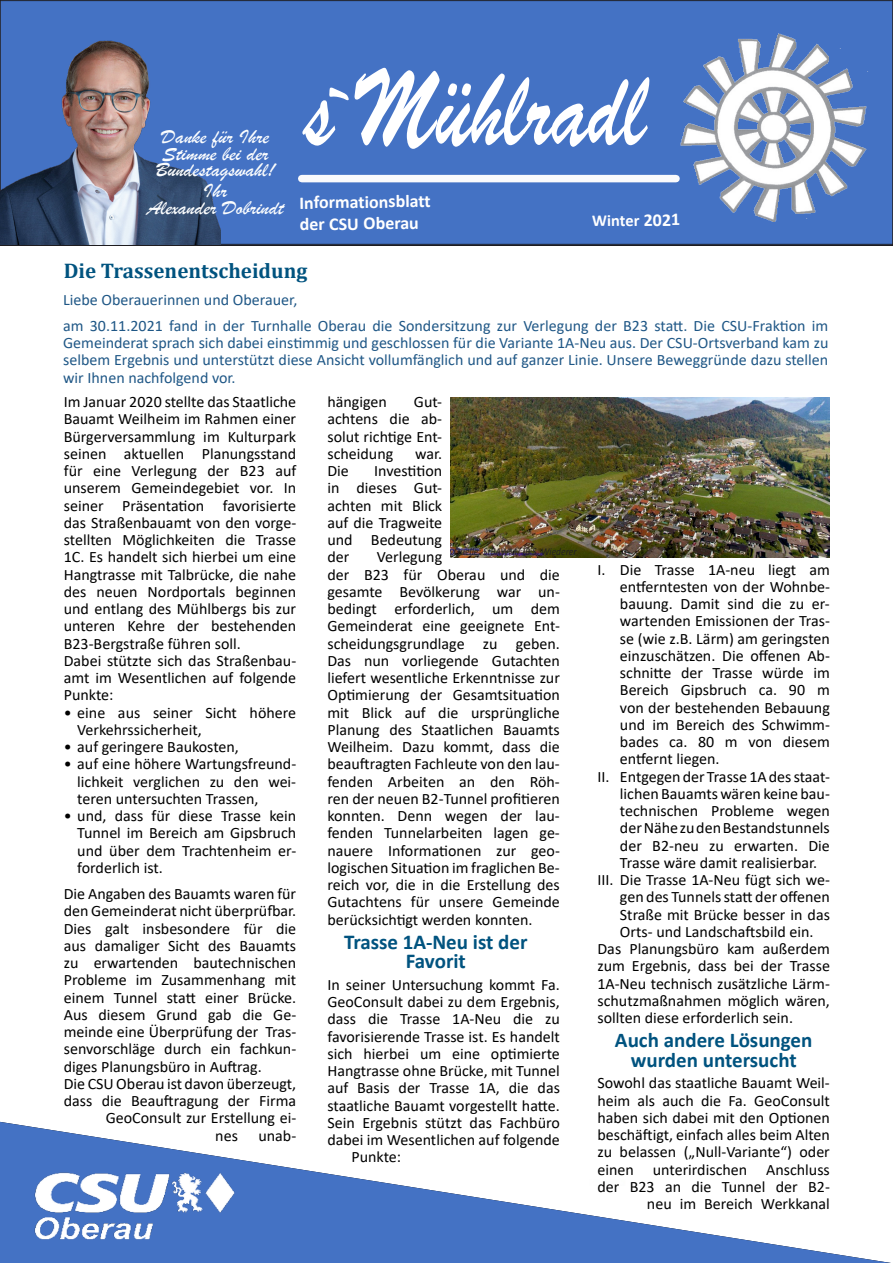
<style>
.page{position:relative;width:893px;height:1263px;background:#fff}
.page>*{position:absolute;margin:0;border:0;box-sizing:border-box;transform-origin:0 0}
.t1{font:108.15px "Brush Script Std";color:#fff;scale:.68 1}
.t2{font:700 21.15px/19.5px "Calibri";color:#00537f;text-align:center}
.t3{font:700 21.15px "Cambria";color:#00537f}
.t4{font:700 21px/19.5px "Calibri";color:#00537f;text-align:center}
.t5{font:20.25px/16.5px "Brush Script";color:#fbfdfe;scale:1.07 1}
.t6{font:700 18px "Calibri";color:#fff}
.t7{font:700 16.5px "Calibri";color:#fff}
.t8{font:15.9px/17.2px "Calibri";color:#000;text-align:justify}
.t9{font:15.9px/17.5px "Calibri";color:#1f5786;text-align:justify}
.t10{font:italic 10.5px "Calibri";color:#231f20;scale:.9 1}
.s1{font-size:18px}
</style>
<div class="page">
<div style="left:3px;top:3px;width:887px;height:240px;background:#4472c4"></div>
<div style="left:0;top:0;width:893px;height:246px;border:2px solid #231f20"></div>
<img style="left:680px;top:33px;width:189px;height:188px">
<div style="left:302px;top:175px;width:374px;height:7px;background:#fafafc"></div>
<svg style="left:0;top:1122px;width:891px;height:141px"></svg>
<img style="left:26px;top:1167px;width:218px;height:79px">
<img style="left:451px;top:397px;width:378px;height:161px">
<img style="left:0;top:33px;width:221px;height:211px">
<p class="t5" style="left:162px;top:129px;width:102px">Danke für Ihre<br>Stimme bei der</p>
<p class="t5" style="left:156px;top:162px;width:113px">Bundestagswahl!</p>
<p class="t5" style="left:203px;top:183px;width:24px">Ihr</p>
<p class="t5" style="left:147px;top:200px;width:129px">Alexander Dobrindt</p>
<p class="t1" style="left:309px;top:49px;width:498px">s`Mühlradl</p>
<p class="t6" style="left:299px;top:190px;width:133px;rotate:-1deg">Informationsblatt</p>
<p class="t6" style="left:299px;top:212px;width:121px;rotate:-1deg">der CSU Oberau</p>
<p class="t7" style="left:592px;top:209px;width:90px;rotate:-1deg">Winter <span class="s1">2021</span></p>
<p class="t3" style="left:64px;top:255px;width:245px">Die Trassenentscheidung</p>
<p class="t9" style="left:63px;top:290px;width:236px">Liebe Oberauerinnen und Oberauer,</p>
<p class="t9" style="left:63px;top:316px;width:767px">am 30.11.2021 fand in der Turnhalle Oberau die Sondersitzung zur Verlegung der B23 statt. Die CSU-Fraktion im Gemeinderat sprach sich dabei einstimmig und geschlossen für die Variante 1A-Neu aus. Der CSU-Ortsverband kam zu selbem Ergebnis und unterstützt diese Ansicht vollumfänglich und auf ganzer Linie. Unsere Beweggründe dazu stellen wir Ihnen nachfolgend vor.</p>
<p class="t8" style="left:64px;top:393px;width:234px">Im Januar 2020 stellte das Staatliche Bauamt Weilheim im Rahmen einer Bürgerversammlung im Kulturpark seinen aktuellen Planungsstand für eine Verlegung der B23 auf unserem Gemeindegebiet vor. In seiner Präsentation favorisierte das Straßenbauamt von den vorge&shy;stellten Möglichkeiten die Trasse 1C. Es handelt sich hierbei um eine Hangtrasse mit Talbrücke, die nahe des neuen Nordportals beginnen und entlang des Mühlbergs bis zur unteren Kehre der bestehenden B23-Bergstraße führen soll.</p>
<p class="t8" style="left:64px;top:652px;width:234px">Dabei stützte sich das Straßenbau&shy;amt im Wesentlichen auf folgende Punkte:</p>
<p class="t8" style="left:77px;top:703px;width:220px;text-indent:-14px">• eine aus seiner Sicht höhere<br>Verkehrssicherheit,</p>
<p class="t8" style="left:64px;top:738px;width:177px">• auf geringere Baukosten,</p>
<p class="t8" style="left:77px;top:755px;width:220px;text-indent:-14px">• auf eine höhere Wartungsfreund&shy;lichkeit verglichen zu den wei&shy;teren untersuchten Trassen,</p>
<p class="t8" style="left:77px;top:807px;width:221px;text-indent:-14px">• und, dass für diese Trasse kein Tunnel im Bereich am Gipsbruch und über dem Trachtenheim er&shy;forderlich ist.</p>
<p class="t8" style="left:64px;top:885px;width:234px">Die Angaben des Bauamts waren für den Gemeinderat nicht überprüfbar.<br>Dies galt insbesondere für die aus damaliger Sicht des Bauamts zu erwartenden bautechnischen Probleme im Zusammenhang mit einem Tunnel statt einer Brücke.<br>Aus diesem Grund gab die Ge&shy;meinde eine Überprüfung der Tras&shy;senvorschläge durch ein fachkun&shy;diges Planungsbüro in Auftrag.</p>
<p class="t8" style="left:64px;top:1075px;width:234px">Die CSU Oberau ist davon überzeugt,</p>
<p class="t8" style="left:64px;top:1092px;width:234px">dass die Beauftragung der Firma</p>
<p class="t8" style="left:106px;top:1109px;width:192px">GeoConsult zur Erstellung ei-</p>
<p class="t8" style="left:215px;top:1126px;width:24px">nes</p>
<p class="t8" style="left:258px;top:1126px;width:39px">unab-</p>
<p class="t8" style="left:327px;top:393px;width:61px">hängigen</p>
<p class="t8" style="left:327px;top:393px;width:116px;text-indent:86px">Gut&shy;achtens die ab&shy;solut richtige Ent&shy;scheidung</p>
<p class="t8" style="left:415px;top:445px;width:28px">war.</p>
<p class="t8" style="left:327px;top:462px;width:116px;text-indent:47px">Investition in dieses Gut&shy;achten mit Blick auf die Tragweite und Bedeutung der</p>
<p class="t8" style="left:327px;top:462px;width:23px">Die</p>
<p class="t10" style="left:454px;top:544px;width:138px">Quelle: StBAWM/ IB S. Wiederer</p>
<p class="t8" style="left:327px;top:548px;width:234px;text-align:left;text-indent:49px">Verlegung<br>der B23 für Oberau und die gesamte Bevölkerung war un&shy;bedingt erforderlich, um dem<br>Gemeinderat eine geeignete Ent&shy;scheidungsgrundlage zu geben.<br>Das nun vorliegende Gutachten liefert wesentliche Erkenntnisse zur<br>Optimierung der Gesamtsituation mit Blick auf die ursprüngliche<br>Planung des Staatlichen Bauamts<br>Weilheim. Dazu kommt, dass die beauftragten Fachleute von den lau&shy;fenden Arbeiten an den Röh&shy;ren der neuen B2-Tunnel profitieren konnten. Denn wegen der lau&shy;fenden Tunnelarbeiten lagen ge&shy;nauere Informationen zur geo&shy;logischen Situation im fraglichen Be&shy;reich vor, die in die Erstellung des<br>Gutachtens für unsere Gemeinde berücksichtigt werden konnten.</p>
<p class="t2" style="left:344px;top:932px;width:185px">Trasse 1A-Neu ist der<br>Favorit</p>
<p class="t8" style="left:327px;top:976px;width:234px">In seiner Untersuchung kommt Fa.</p>
<p class="t8" style="left:327px;top:993px;width:234px">GeoConsult dabei zu dem Ergebnis,</p>
<p class="t8" style="left:327px;top:1010px;width:234px">dass die Trasse 1A-Neu die zu</p>
<p class="t8" style="left:327px;top:1027px;width:234px">favorisierende Trasse ist. Es handelt</p>
<p class="t8" style="left:327px;top:1045px;width:234px">sich hierbei um eine optimierte</p>
<p class="t8" style="left:327px;top:1062px;width:234px">Hangtrasse ohne Brücke, mit Tunnel</p>
<p class="t8" style="left:327px;top:1079px;width:234px">auf Basis der Trasse 1A, die das</p>
<p class="t8" style="left:327px;top:1096px;width:234px">staatliche Bauamt vorgestellt hatte.</p>
<p class="t8" style="left:327px;top:1114px;width:234px">Sein Ergebnis stützt das Fachbüro</p>
<p class="t8" style="left:327px;top:1131px;width:234px">dabei im Wesentlichen auf folgende</p>
<p class="t8" style="left:351px;top:1148px;width:51px">Punkte:</p>
<p class="t8" style="left:620px;top:560px;width:211px;text-indent:-22px">I. Die Trasse 1A-neu liegt am entferntesten von der Wohnbe&shy;bauung. Damit sind die zu er&shy;wartenden Emissionen der Tras&shy;se (wie z.B. Lärm) am geringsten einzuschätzen. Die offenen Ab&shy;schnitte der Trasse würde im Bereich Gipsbruch ca. 90 m von der bestehenden Bebauung und im Bereich des Schwimm&shy;bades ca. 80 m von diesem entfernt liegen.</p>
<p class="t8" style="left:620px;top:767px;width:211px;text-indent:-22px">II. Entgegen der Trasse 1A des staat&shy;lichen Bauamts wären keine bau&shy;technischen Probleme wegen der Nähe zu den Bestandstunnels der B2-neu zu erwarten. Die Trasse wäre damit realisierbar.</p>
<p class="t8" style="left:620px;top:871px;width:211px;text-indent:-22px">III. Die Trasse 1A-Neu fügt sich we&shy;gen des Tunnels statt der offenen Straße mit Brücke besser in das Orts- und Landschaftsbild ein.</p>
<p class="t8" style="left:597px;top:940px;width:234px">Das Planungsbüro kam außerdem zum Ergebnis, dass bei der Trasse 1A-Neu technisch zusätzliche Lärm&shy;schutzmaßnahmen möglich wären, sollten diese erforderlich sein.</p>
<p class="t4" style="left:615px;top:1030px;width:199px">Auch andere Lösungen wurden untersucht</p>
<p class="t8" style="left:597px;top:1074px;width:234px;text-align:right">Sowohl das staatliche Bauamt Weil&shy;heim als auch die Fa. GeoConsult haben sich dabei mit den Optionen beschäftigt, einfach alles beim Alten zu belassen („Null-Variante“) oder einen unterirdischen Anschluss der B23 an die Tunnel der B2- neu im Bereich Werkkanal</p>
</div>
